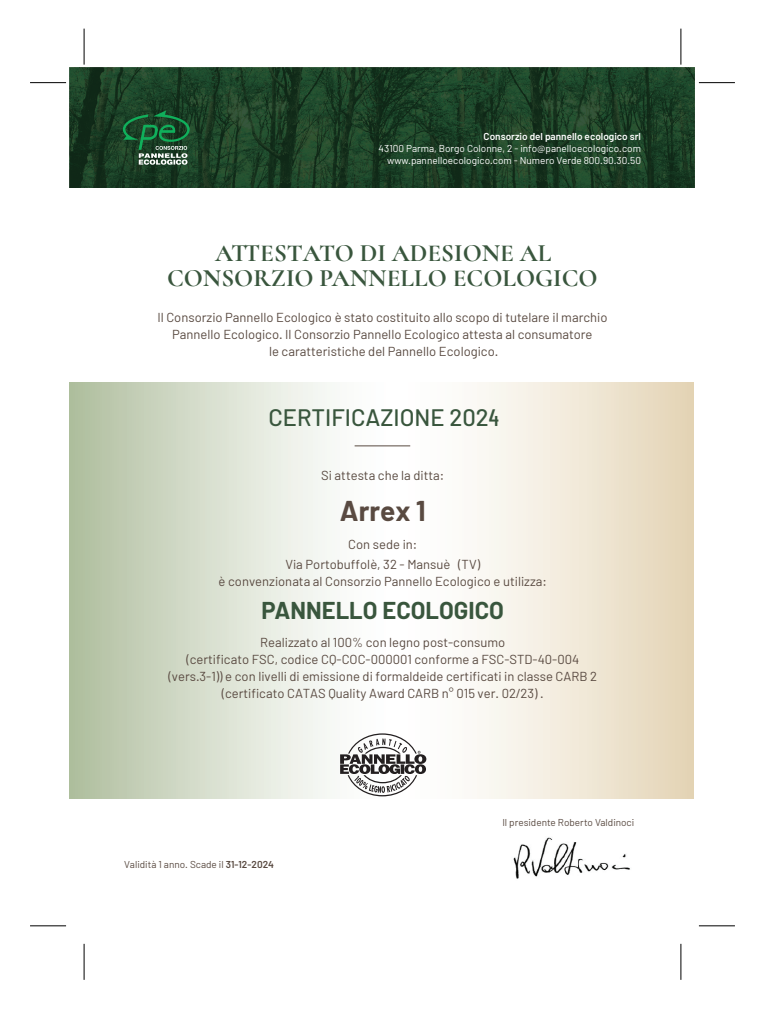
<style>
.page{position:relative;width:765px;height:1016px;background:#fff}
.page>*{position:absolute;margin:0;border:0;box-sizing:border-box;transform-origin:0 0}
.t1{font:700 28px "Barlow";color:#594a41}
.t2{font:700 25px/25px "Cormorant";color:#39563d;text-align:center}
.t3{font:500 23.8px "Barlow";color:#39563d}
.t4{font:700 23.8px "Barlow";color:#39563d}
.t5{font:13px/17px "Barlow";color:#594a41;text-align:center}
.t6{font:13px/17px "Barlow";color:#594a41;text-align:center}
.t7{font:10px/12px "Barlow";color:#fff;text-align:right}
.t8{font:10px "Barlow";color:#594a41}
.t9{font:600 10px "Barlow";color:#fff}
.s1{font-family:"Barlow Condensed"}
.s2{font-style:inherit}
.s3{font-weight:600}
</style>
<div class="page">
<img style="left:69px;top:68px;width:625px;height:120px">
<svg style="left:70px;top:382px;width:623px;height:417px"></svg>
<svg style="left:123px;top:110px;width:67px;height:55px;background:#2e6040"></svg>
<img style="left:513px;top:837px;width:117px;height:42px">
<svg style="left:340px;top:733px;width:86px;height:63px"></svg>
<hr style="left:354px;top:445px;width:56px;height:1px;background:#594a41">
<hr style="left:84px;top:29px;width:1px;height:36px;background:#000">
<hr style="left:30px;top:82px;width:36px;height:1px;background:#000">
<hr style="left:30px;top:925px;width:36px;height:1px;background:#000">
<hr style="left:84px;top:943px;width:1px;height:36px;background:#000">
<hr style="left:680px;top:29px;width:1px;height:36px;background:#000">
<hr style="left:698px;top:82px;width:36px;height:1px;background:#000">
<hr style="left:698px;top:925px;width:36px;height:1px;background:#000">
<hr style="left:680px;top:943px;width:1px;height:36px;background:#000">
<p class="t9" style="left:483px;top:130px;width:159px">Consorzio del pannello ecologico srl</p>
<p class="t7" style="left:378px;top:142px;width:264px">43100 Parma, Borgo Colonne, 2 - info@panelloecologico.com www.pannelloecologico.com - Numero Verde 800.90.30.50</p>
<h2 class="t2" style="left:167px;top:240px;width:432px">ATTESTATO DI ADESIONE AL<br>CONSORZIO PANNELLO ECOLOGICO</h2>
<p class="t5" style="left:157px;top:309px;width:451px">Il Consorzio Pannello Ecologico è stato costituito allo scopo di tutelare il marchio<br>Pannello Ecologico. Il Consorzio Pannello Ecologico attesta al consumatore<br>le caratteristiche del Pannello Ecologico.</p>
<h3 class="t3" style="left:268px;top:403px;width:232px">CERTIFICAZIONE 202<span class="s1">4</span></h3>
<p class="t5" style="left:321px;top:466px;width:125px">Si attesta che la ditta:</p>
<h1 class="t1" style="left:340px;top:493px;width:87px">Arrex 1</h1>
<p class="t5" style="left:285px;top:534px;width:196px;line-height:19.6px">Con sede in:<br>Via Portobuffolè, 32 - Mansuè (TV)</p>
<p class="t5" style="left:218px;top:572px;width:329px">è convenzionata al Consorzio Pannello Ecologico e utilizza:</p>
<h3 class="t4" style="left:261px;top:595px;width:244px">PANNELLO ECOLOGICO</h3>
<p class="t5" style="left:260px;top:633px;width:246px">Realizzato al 100% con legno post-consumo</p>
<p class="t6" style="left:168px;top:650px;width:430px">(certificato FSC, codice CQ-COC-000001 conforme a FSC-STD-40-004 (vers.3-1)) e con livelli di emissione di formaldeide certificati in classe CARB <span class="s2">2 </span>(certificato CATAS Quality Award CARB n° 015 ver. 02/23) .</p>
<p class="t8" style="left:124px;top:858px;width:151px">Validità 1 anno. Scade il <span class="s3">31-12-2024</span></p>
<p class="t8" style="left:502px;top:816px;width:133px">Il presidente Roberto Valdinoci</p>
</div>
